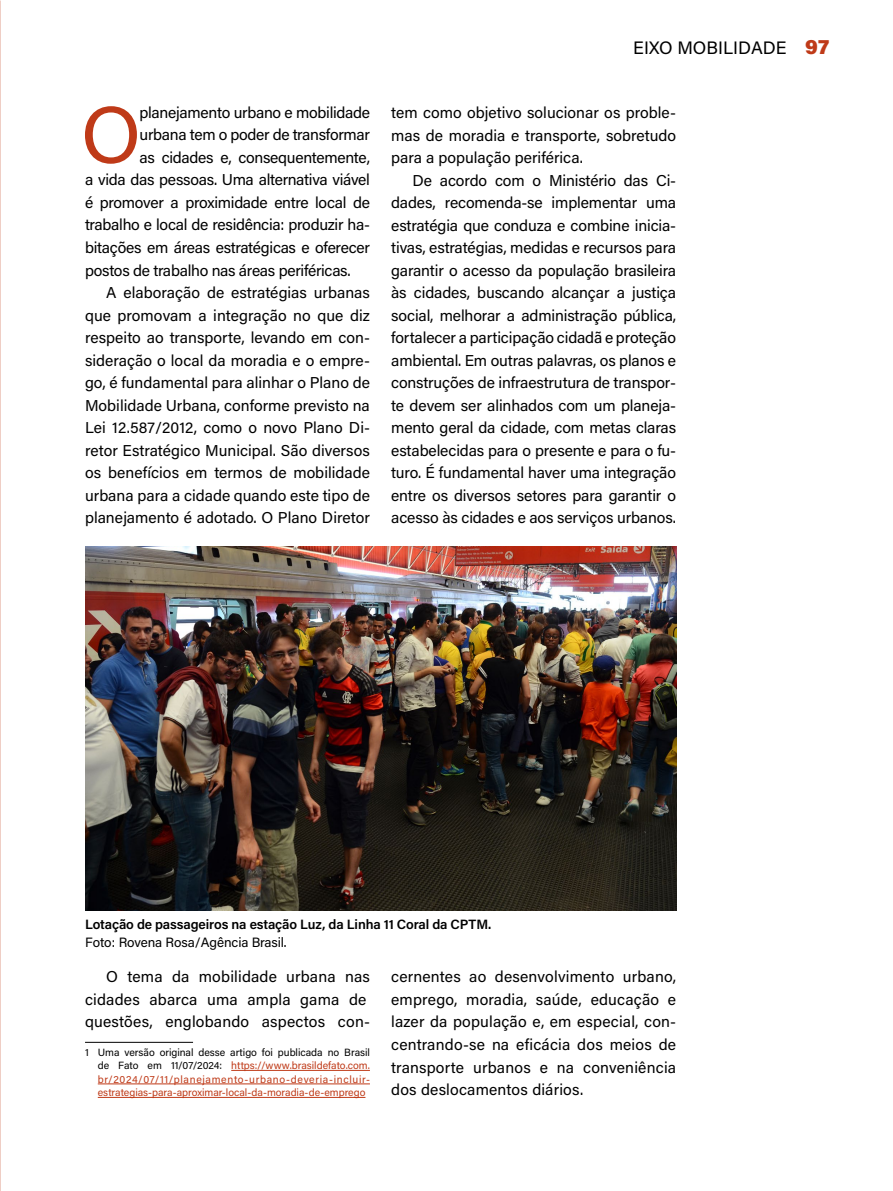
<style>
.page{position:relative;width:893px;height:1191px;background:#fff}
.page>*{position:absolute;margin:0;border:0;box-sizing:border-box;transform-origin:0 0}
.t1{font:80.4px "Acumin Variable Concept";color:#bf3a18}
.t2{font:18px "Acumin Variable Concept";letter-spacing:.015em;color:#000}
.t3{font:15.75px/22.5px "Acumin Variable Concept";letter-spacing:.02em;color:#000;text-align:justify}
.t4{font:15.75px "Acumin Variable Concept";color:#000}
.t5{font:13.5px/18px "Acumin Variable Concept";letter-spacing:.025em;color:#000}
.t6{font:10.5px/13.5px "Acumin Variable Concept";letter-spacing:.015em;color:#bf3a18;text-align:justify}
.s1{font-size:21px;color:#bf3a18}
.s2{color:#000}
</style>
<div class="page">
<img style="left:85px;top:546px;width:591px;height:365px">
<hr style="left:85px;top:1042px;width:108px;height:1px;background:#000">
<hr style="left:231px;top:1070px;width:139px;height:1px;background:#bf3a18">
<hr style="left:98px;top:1083px;width:272px;height:1px;background:#bf3a18">
<hr style="left:98px;top:1097px;width:267px;height:1px;background:#bf3a18">
<h1 class="t1" style="left:81px;top:80px;width:61px">O</h1>
<p class="t4" style="left:140px;top:102px;width:232px">planejamento urbano e mobilidade</p>
<p class="t4" style="left:140px;top:124px;width:231px">urbana tem o poder de transformar</p>
<p class="t4" style="left:140px;top:147px;width:231px">as cidades e, consequentemente,</p>
<p class="t4" style="left:85px;top:169px;width:286px">a vida das pessoas. Uma alternativa viável</p>
<p class="t4" style="left:85px;top:192px;width:286px">é promover a proximidade entre local de</p>
<p class="t4" style="left:85px;top:214px;width:286px">trabalho e local de residência: produzir ha-</p>
<p class="t3" style="left:85px;top:236px;width:286px">bitações em áreas estratégicas e oferecer</p>
<p class="t4" style="left:85px;top:259px;width:267px">postos de trabalho nas áreas periféricas.</p>
<p class="t3" style="left:106px;top:281px;width:265px">A elaboração de estratégias urbanas</p>
<p class="t3" style="left:85px;top:303px;width:286px">que promovam a integração no que diz</p>
<p class="t3" style="left:85px;top:326px;width:286px">respeito ao transporte, levando em con-</p>
<p class="t3" style="left:85px;top:348px;width:286px">sideração o local da moradia e o empre-</p>
<p class="t3" style="left:85px;top:371px;width:286px">go, é fundamental para alinhar o Plano de</p>
<p class="t3" style="left:85px;top:393px;width:286px">Mobilidade Urbana, conforme previsto na</p>
<p class="t3" style="left:85px;top:416px;width:286px">Lei 12.587/2012, como o novo Plano Di-</p>
<p class="t3" style="left:85px;top:438px;width:286px">retor Estratégico Municipal. São diversos</p>
<p class="t3" style="left:85px;top:461px;width:286px">os benefícios em termos de mobilidade</p>
<p class="t3" style="left:85px;top:483px;width:286px">urbana para a cidade quando este tipo de</p>
<p class="t3" style="left:85px;top:506px;width:286px">planejamento é adotado. O Plano Diretor</p>
<p class="t2" style="left:633px;top:35px;width:196px">EIXO MOBILIDADE <span class="s1">97</span></p>
<p class="t3" style="left:391px;top:101px;width:286px">tem como objetivo solucionar os proble&shy;mas de moradia e transporte, sobretudo para a população periférica.</p>
<p class="t3" style="left:391px;top:168px;width:286px;text-indent:21px">De acordo com o Ministério das Ci&shy;dades, recomenda-se implementar uma estratégia que conduza e combine inicia&shy;tivas, estratégias, medidas e recursos para garantir o acesso da população brasileira às cidades, buscando alcançar a justiça social, melhorar a administração pública, fortalecer a participação cidadã e proteção ambiental. Em outras palavras, os planos e construções de infraestrutura de transpor&shy;te devem ser alinhados com um planeja&shy;mento geral da cidade, com metas claras estabelecidas para o presente e para o fu&shy;turo. É fundamental haver uma integração entre os diversos setores para garantir o acesso às cidades e aos serviços urbanos.</p>
<p class="t5" style="left:85px;top:914px;width:407px">Lotação de passageiros na estação Luz, da Linha 11 Coral da CPTM.<br>Foto: Rovena Rosa/Agência Brasil.</p>
<p class="t3" style="left:85px;top:965px;width:286px;text-indent:21px">O tema da mobilidade urbana nas cidades abarca uma ampla gama de<sup>1 </sup>questões, englobando aspectos con-</p>
<p class="t6" style="left:98px;top:1045px;width:274px;text-indent:-13px"><span class="s2">1 Uma versão original desse artigo foi publicada no Brasil de Fato em 11/07/2024:</span> https://www.brasildefato.com. br/2024/07/11/planejamento-urbano-deveria-incluir&shy;estrategias-para-aproximar-local-da-moradia-de-emprego</p>
<p class="t3" style="left:391px;top:965px;width:286px">cernentes ao desenvolvimento urbano, emprego, moradia, saúde, educação e lazer da população e, em especial, con&shy;centrando-se na eficácia dos meios de transporte urbanos e na conveniência dos deslocamentos diários.</p>
</div>
